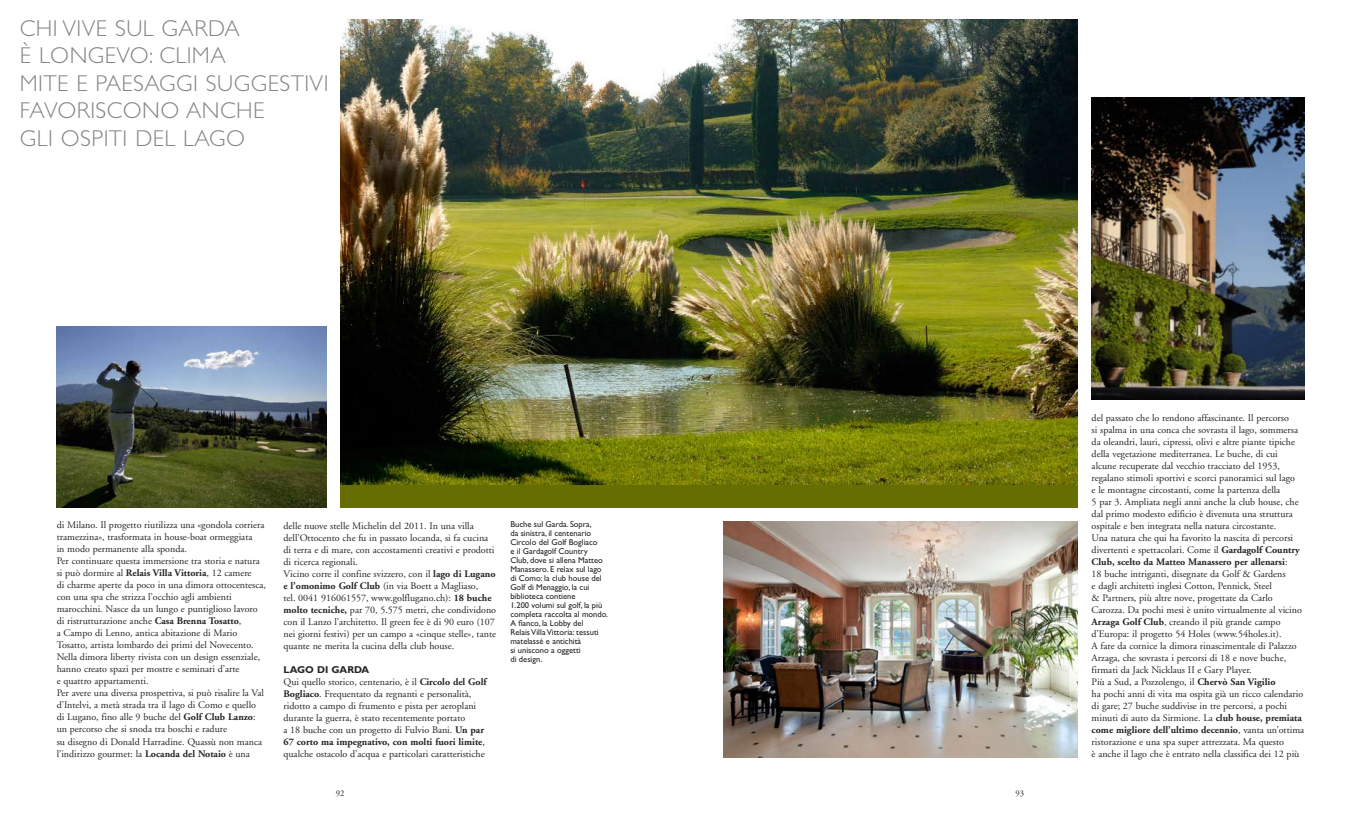
<style>
.page{position:relative;width:1361px;height:814px;background:#fff}
.page>*{position:absolute;margin:0;border:0;box-sizing:border-box;transform-origin:0 0}
.t1{font:300 23px/27.6px "Gill Sans Std";letter-spacing:.02em;color:#898583}
.t2{font:10px/12px "Adobe Garamond";color:#272426}
.t3{font:700 10px "Gill Sans Std";color:#272426}
.t4{font:8.6px "Adobe Garamond";color:#272426}
.t5{font:8.5px/9px "Gill Sans Std";color:#272426}
.s1{font-weight:700}
</style>
<div class="page">
<div style="left:340px;top:20px;width:737px;height:487px;background:#666e01"></div>
<img style="left:340px;top:20px;width:737px;height:464px">
<img style="left:723px;top:521px;width:354px;height:236px">
<img style="left:57px;top:326px;width:269px;height:181px">
<img style="left:1091px;top:98px;width:213px;height:301px">
<h1 class="t1" style="left:20px;top:14px;width:310px">CHI VIVE SUL GARDA<br>È LONG EVO: CLIMA<br>MITE E PAESAGG I SUGG ESTIVI<br>FAVORISCONO ANCHE<br>G LI OSPITI DEL LAGO</h1>
<p class="t2" style="left:57px;top:519px;width:211px">di Milano. Il progetto riutilizza una «gondola corriera tramezzina», trasformata in house-boat ormeggiata<br>in modo permanente alla sponda.<br>Per continuare questa immersione tra storia e natura si può dormire al <span class="s1">Relais Villa Vittoria</span>, 12 camere<br>di charme aperte da poco in una dimora ottocentesca, con una spa che strizza l’occhio agli ambienti marocchini. Nasce da un lungo e puntiglioso lavoro di ristrutturazione anche <span class="s1">Casa Brenna Tosatto</span>,<br>a Campo di Lenno, antica abitazione di Mario Tosatto, artista lombardo dei primi del Novecento.<br>Nella dimora liberty rivista con un design essenziale, hanno creato spazi per mostre e seminari d’arte<br>e quattro appartamenti.<br>Per avere una diversa prospettiva, si può risalire la Val d’Intelvi, a metà strada tra il lago di Como e quello di Lugano, fino alle 9 buche del <span class="s1">Golf Club Lanzo</span>: un percorso che si snoda tra boschi e radure<br>su disegno di Donald Harradine. Quassù non manca l’indirizzo gourmet: la <span class="s1">Locanda del Notaio</span> è una</p>
<p class="t2" style="left:283px;top:520px;width:214px">delle nuove stelle Michelin del 2011. In una villa dell’Ottocento che fu in passato locanda, si fa cucina di terra e di mare, con accostamenti creativi e prodotti di ricerca regionali.<br>Vicino corre il confine svizzero, con il <span class="s1">lago di Lugano e l’omonimo Golf Club</span> (in via Boett a Magliaso,<br>tel. 0041 916061557, www.golflugano.ch): <span class="s1">18 buche molto tecniche,</span> par 70, 5.575 metri, che condividono con il Lanzo l’architetto. Il green fee è di 90 euro (107 nei giorni festivi) per un campo a «cinque stelle», tante quante ne merita la cucina della club house.</p>
<p class="t3" style="left:283px;top:663px;width:9px">LAGO</p>
<p class="t3" style="left:317px;top:663px;width:23px">DI GARDA</p>
<p class="t2" style="left:283px;top:676px;width:204px">Qui quello storico, centenario, è il <span class="s1">Circolo del Golf Bogliaco</span>. Frequentato da regnanti e personalità, ridotto a campo di frumento e pista per aeroplani durante la guerra, è stato recentemente portato<br>a 18 buche con un progetto di Fulvio Bani. <span class="s1">Un par 67 corto ma impegnativo, con molti fuori limite</span>, qualche ostacolo d’acqua e particolari caratteristiche</p>
<p class="t5" style="left:510px;top:519px;width:99px">Buche sul Garda. Sopra,<br>da sinistra, il centenario<br>Circolo del Golf Bogliaco<br>e il Gardagolf Country<br>Club, dove si allena Matteo<br>Manassero. E relax sul lago di Como: la club house del<br>Golf di Menaggio, la cui biblioteca contiene<br>1.200 volumi sul golf, la più completa raccolta al mondo.<br>A fianco, la Lobby del<br>Relais Villa Vittoria: tessuti matelassé e antichità<br>si uniscono a oggetti<br>di design.</p>
<p class="t4" style="left:336px;top:788px;width:10px">92</p>
<p class="t4" style="left:1015px;top:788px;width:10px">93</p>
<p class="t2" style="left:1091px;top:412px;width:214px">del passato che lo rendono affascinante. Il percorso<br>si spalma in una conca che sovrasta il lago, sommersa da oleandri, lauri, cipressi, olivi e altre piante tipiche della vegetazione mediterranea. Le buche, di cui alcune recuperate dal vecchio tracciato del 1953, regalano stimoli sportivi e scorci panoramici sul lago<br>e le montagne circostanti, come la partenza della<br>5 par 3. Ampliata negli anni anche la club house, che dal primo modesto edificio è divenuta una struttura ospitale e ben integrata nella natura circostante.<br>Una natura che qui ha favorito la nascita di percorsi divertenti e spettacolari. Come il <span class="s1">Gardagolf Country Club, scelto da Matteo Manassero per allenarsi</span>:<br>18 buche intriganti, disegnate da Golf &amp; Gardens<br>e dagli architetti inglesi Cotton, Pennick, Steel<br>&amp; Partners, più altre nove, progettate da Carlo Carozza. Da pochi mesi è unito virtualmente al vicino <span class="s1">Arzaga Golf Club</span>, creando il più grande campo d’Europa: il progetto 54 Holes (www.54holes.it).<br>A fare da cornice la dimora rinascimentale di Palazzo Arzaga, che sovrasta i percorsi di 18 e nove buche, firmati da Jack Nicklaus II e Gary Player.<br>Più a Sud, a Pozzolengo, il <span class="s1">Chervò San Vigilio<br></span>ha pochi anni di vita ma ospita già un ricco calendario di gare; 27 buche suddivise in tre percorsi, a pochi minuti di auto da Sirmione. La <span class="s1">club house, premiata come migliore dell’ultimo decennio</span>, vanta un’ottima ristorazione e una spa super attrezzata. Ma questo<br>è anche il lago che è entrato nella classifica dei 12 più</p>
</div>
